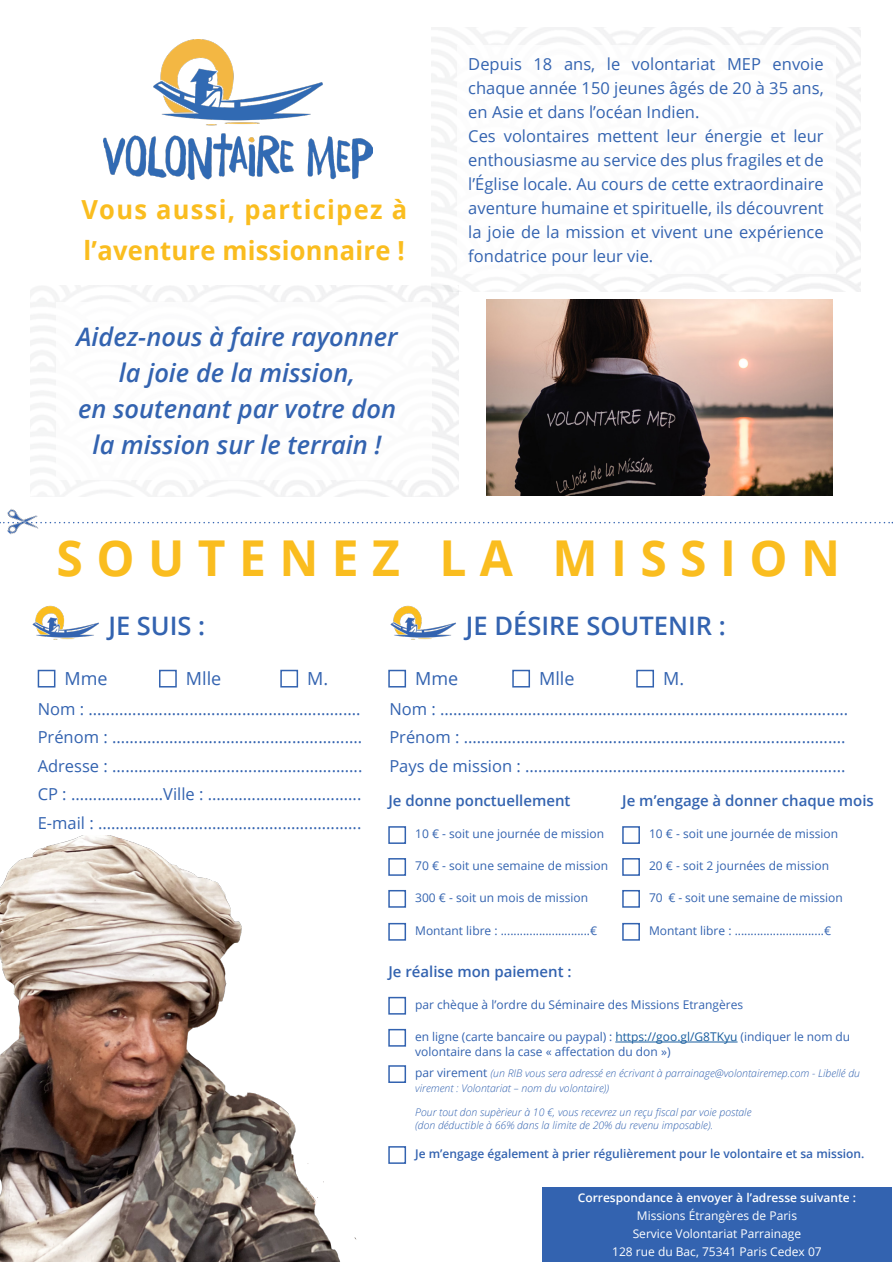
<style>
.page{position:relative;width:893px;height:1263px;background:#fff}
.page>*{position:absolute;margin:0;border:0;box-sizing:border-box;transform-origin:0 0}
.t1{font:700 49.5px "Open Sans";letter-spacing:.28em;color:#fabd1f}
.t2{font:700 26.25px/40.5px "Open Sans";letter-spacing:.01em;color:#fabd1f}
.t3{font:italic 600 25.5px/36px "Open Sans";color:#3363b0;text-align:center}
.t4{font:600 25.5px "Open Sans";color:#3363b0}
.t5{font:18px "Open Sans";color:#3363b0}
.t6{font:16.5px/24px "Open Sans";color:#3363b0}
.t7{font:600 15px "Open Sans";color:#3363b0}
.t8{font:12px/15px "Open Sans";color:#3363b0}
.t9{font:12px/18px "Open Sans";color:#fff;text-align:center}
.t10{font:600 12px "Open Sans";color:#3363b0}
.t11{font:600 12px "Open Sans";color:#fff}
.t12{font:italic 300 10.5px/15px "Open Sans";color:#3363b0}
.s1{color:#175d9e}
.s2{font-weight:400;font-style:normal;font-size:12px}
</style>
<div class="page">
<div style="left:542px;top:1187px;width:350px;height:75px;background:#3363b0"></div>
<img style="left:0;top:835px;width:357px;height:427px">
<img style="left:104px;top:40px;width:269px;height:139px">
<div style="left:38px;top:670px;width:17px;height:17px;border:2px solid #3363b0"></div>
<div style="left:159px;top:670px;width:18px;height:17px;border:2px solid #3363b0"></div>
<div style="left:280px;top:670px;width:18px;height:17px;border:2px solid #3363b0"></div>
<div style="left:388px;top:826px;width:18px;height:18px;border:2px solid #3363b0"></div>
<div style="left:388px;top:858px;width:18px;height:18px;border:2px solid #3363b0"></div>
<div style="left:388px;top:890px;width:18px;height:18px;border:2px solid #3363b0"></div>
<div style="left:388px;top:923px;width:18px;height:18px;border:2px solid #3363b0"></div>
<div style="left:622px;top:826px;width:18px;height:18px;border:2px solid #3363b0"></div>
<div style="left:622px;top:858px;width:18px;height:18px;border:2px solid #3363b0"></div>
<div style="left:622px;top:890px;width:18px;height:18px;border:2px solid #3363b0"></div>
<div style="left:622px;top:923px;width:18px;height:18px;border:2px solid #3363b0"></div>
<svg style="left:45px;top:522px;width:848px;height:1px"></svg>
<div style="left:388px;top:997px;width:18px;height:17px;border:2px solid #3363b0"></div>
<div style="left:388px;top:1065px;width:18px;height:18px;border:2px solid #3363b0"></div>
<img style="left:487px;top:300px;width:345px;height:196px">
<img style="left:0;top:509px;width:42px;height:26px">
<img style="left:32px;top:605px;width:67px;height:35px">
<img style="left:390px;top:605px;width:66px;height:35px">
<hr style="left:615px;top:1042px;width:122px;height:1px;background:#175d9e">
<div style="left:388px;top:1029px;width:18px;height:18px;border:2px solid #3363b0"></div>
<div style="left:388px;top:1146px;width:18px;height:18px;border:2px solid #3363b0"></div>
<div style="left:388px;top:670px;width:18px;height:17px;border:2px solid #3363b0"></div>
<div style="left:512px;top:670px;width:18px;height:17px;border:2px solid #3363b0"></div>
<div style="left:636px;top:670px;width:18px;height:17px;border:2px solid #3363b0"></div>
<h2 class="t2" style="left:81px;top:189px;width:327px">Vous aussi, participez à l’aventure missionnaire !</h2>
<h3 class="t3" style="left:76px;top:319px;width:323px">Aidez-nous à faire rayonner la joie de la mission,<br>en soutenant par votre don la mission sur le terrain !</h3>
<p class="t6" style="left:468px;top:52px;width:357px">Depuis 18 ans, le volontariat MEP envoie chaque année 150 jeunes âgés de 20 à 35 ans, en Asie et dans l’océan Indien.<br>Ces volontaires mettent leur énergie et leur enthousiasme au service des plus fragiles et de l’Église locale. Au cours de cette extraordinaire aventure humaine et spirituelle, ils découvrent la joie de la mission et vivent une expérience fondatrice pour leur vie.</p>
<h1 class="t1" style="left:57px;top:524px;width:785px">SOUTENEZ LA MISSION</h1>
<h3 class="t4" style="left:108px;top:607px;width:98px">JE SUIS :</h3>
<h3 class="t4" style="left:466px;top:607px;width:261px">JE DÉSIRE SOUTENIR :</h3>
<p class="t5" style="left:65px;top:665px;width:45px">Mme</p>
<p class="t5" style="left:186px;top:665px;width:37px">Mlle</p>
<p class="t5" style="left:307px;top:665px;width:23px">M.</p>
<p class="t6" style="left:38px;top:694px;width:326px;line-height:28.5px;text-align:justify">Nom : ..............................................................<br>Prénom : .........................................................<br>Adresse : .........................................................<br>CP : .....................Ville : ...................................<br>E-mail : ............................................................</p>
<p class="t5" style="left:415px;top:665px;width:45px">Mme</p>
<p class="t5" style="left:539px;top:665px;width:37px">Mlle</p>
<p class="t5" style="left:663px;top:665px;width:23px">M.</p>
<p class="t6" style="left:389px;top:694px;width:460px;line-height:28.5px">Nom : .............................................................................................<br>Prénom : .......................................................................................<br>Pays de mission : .........................................................................</p>
<p class="t7" style="left:388px;top:789px;width:184px">Je donne ponctuellement</p>
<p class="t8" style="left:415px;top:826px;width:190px">10 € - soit une journée de mission</p>
<p class="t8" style="left:415px;top:858px;width:195px">70 € - soit une semaine de mission</p>
<p class="t8" style="left:415px;top:890px;width:174px">300 € - soit un mois de mission</p>
<p class="t8" style="left:415px;top:923px;width:184px">Montant libre : ............................€</p>
<p class="t7" style="left:622px;top:789px;width:253px">Je m’engage à donner chaque mois</p>
<p class="t8" style="left:649px;top:826px;width:190px">10 € - soit une journée de mission</p>
<p class="t8" style="left:649px;top:858px;width:182px">20 € - soit 2 journées de mission</p>
<p class="t8" style="left:649px;top:890px;width:195px">70 € - soit une semaine de mission</p>
<p class="t8" style="left:649px;top:923px;width:184px">Montant libre : ............................€</p>
<p class="t7" style="left:388px;top:961px;width:185px">Je réalise mon paiement :</p>
<p class="t8" style="left:415px;top:997px;width:329px">par chèque à l’ordre du Séminaire des Missions Etrangères</p>
<p class="t8" style="left:415px;top:1029px;width:437px">en ligne (carte bancaire ou paypal) : <span class="s1">https://goo.gl/G8TKyu</span> (indiquer le nom du volontaire dans la case « affectation du don »)</p>
<p class="t12" style="left:415px;top:1066px;width:446px"><span class="s2">par virement</span> (un RIB vous sera adressé en écrivant à parrainage@volontairemep.com - Libellé du virement : Volontariat – nom du volontaire))</p>
<p class="t12" style="left:415px;top:1105px;width:338px;line-height:13.5px">Pour tout don supèrieur à 10 €, vous recevrez un reçu fiscal par voie postale (don déductible à 66% dans la limite de 20% du revenu imposable).</p>
<p class="t10" style="left:415px;top:1145px;width:451px">Je m’engage également à prier régulièrement pour le volontaire et sa mission.</p>
<p class="t11" style="left:578px;top:1189px;width:280px">Correspondance à envoyer à l’adresse suivante :</p>
<p class="t9" style="left:612px;top:1207px;width:211px">Missions Étrangères de Paris<br>Service Volontariat Parrainage<br>128 rue du Bac, 75341 Paris Cedex 07</p>
</div>
